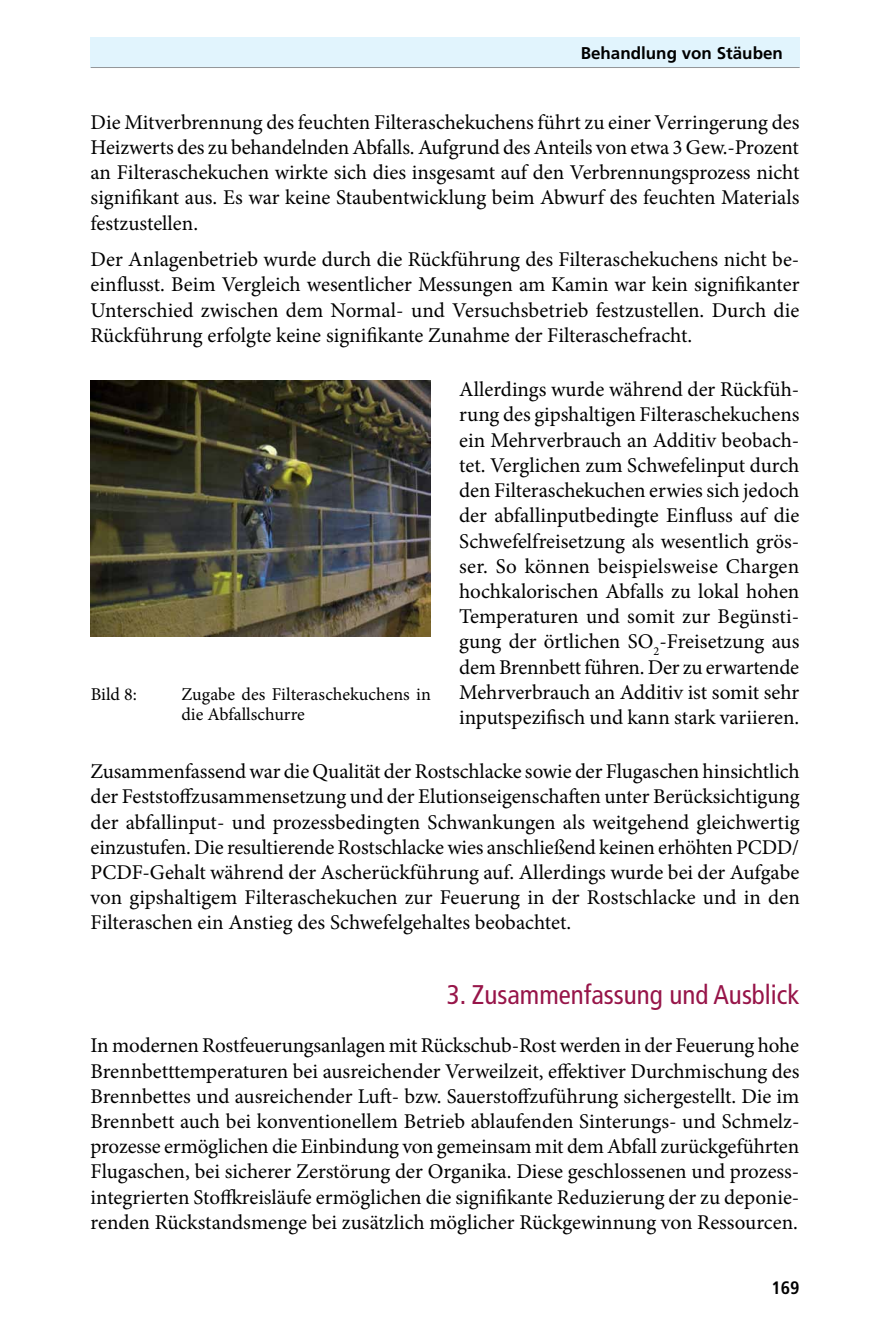
<style>
.page{position:relative;width:879px;height:1333px;background:#fff}
.page>*{position:absolute;margin:0;border:0;box-sizing:border-box;transform-origin:0 0}
.t1{font:condensed 27px "Frutiger";color:#971549}
.t2{font:21px/25.2px "Minion Pro";color:#000;text-align:justify}
.t3{font:18px/20px "Minion Pro";color:#000}
.t4{font:700 condensed 18px "Frutiger";color:#000}
.t5{font:700 17px "Frutiger";color:#000}
</style>
<div class="page">
<div style="left:90px;top:37px;width:709px;height:30px;background:#e1f4fd"></div>
<hr style="left:91px;top:67px;width:708px;height:1px;background:#939598">
<img style="left:91px;top:381px;width:340px;height:255px">
<p class="t5" style="left:581px;top:43px;width:204px">Behandlung von Stäuben</p>
<p class="t2" style="left:91px;top:109px;width:710px">Die Mitverbrennung des feuchten Filteraschekuchens führt zu einer Verringerung des Heizwerts des zu behandelnden Abfalls. Aufgrund des Anteils von etwa 3 Gew.-Prozent an Filteraschekuchen wirkte sich dies insgesamt auf den Verbrennungsprozess nicht signifikant aus. Es war keine Staubentwicklung beim Abwurf des feuchten Materials festzustellen.</p>
<p class="t2" style="left:91px;top:247px;width:710px">Der Anlagenbetrieb wurde durch die Rückführung des Filteraschekuchens nicht be&shy;einflusst. Beim Vergleich wesentlicher Messungen am Kamin war kein signifikanter Unterschied zwischen dem Normal- und Versuchsbetrieb festzustellen. Durch die Rückführung erfolgte keine signifikante Zunahme der Filteraschefracht.</p>
<p class="t2" style="left:459px;top:377px;width:342px">Allerdings wurde während der Rückfüh&shy;rung des gipshaltigen Filteraschekuchens ein Mehrverbrauch an Additiv beobach&shy;tet. Verglichen zum Schwefelinput durch den Filteraschekuchen erwies sich jedoch der abfallinputbedingte Einfluss auf die Schwefelfreisetzung als wesentlich grös&shy;ser. So können beispielsweise Chargen hochkalorischen Abfalls zu lokal hohen Temperaturen und somit zur Begünsti&shy;gung der örtlichen SO<sub>2</sub>-Freisetzung aus dem Brennbett führen. Der zu erwartende Mehrverbrauch an Additiv ist somit sehr inputspezifisch und kann stark variieren.</p>
<p class="t3" style="left:91px;top:684px;width:48px">Bild 8:</p>
<p class="t3" style="left:181px;top:684px;width:251px">Zugabe des Filteraschekuchens in die Abfallschurre</p>
<p class="t2" style="left:91px;top:759px;width:711px">Zusammenfassend war die Qualität der Rostschlacke sowie der Flugaschen hinsichtlich der Feststoffzusammensetzung und der Elutionseigenschaften unter Berücksichtigung der abfallinput- und prozessbedingten Schwankungen als weitgehend gleichwertig einzustufen. Die resultierende Rostschlacke wies anschließend keinen erhöhten PCDD/ PCDF-Gehalt während der Ascherückführung auf. Allerdings wurde bei der Aufgabe von gipshaltigem Filteraschekuchen zur Feuerung in der Rostschlacke und in den Filteraschen ein Anstieg des Schwefelgehaltes beobachtet.</p>
<p class="t1" style="left:447px;top:979px;width:354px">3. Zusammenfassung und Ausblick</p>
<p class="t2" style="left:91px;top:1033px;width:710px">In modernen Rostfeuerungsanlagen mit Rückschub-Rost werden in der Feuerung hohe Brennbetttemperaturen bei ausreichender Verweilzeit, effektiver Durchmischung des Brennbettes und ausreichender Luft- bzw. Sauerstoffzuführung sichergestellt. Die im Brennbett auch bei konventionellem Betrieb ablaufenden Sinterungs- und Schmelz&shy;prozesse ermöglichen die Einbindung von gemeinsam mit dem Abfall zurückgeführten Flugaschen, bei sicherer Zerstörung der Organika. Diese geschlossenen und prozess&shy;integrierten Stoffkreisläufe ermöglichen die signifikante Reduzierung der zu deponie&shy;renden Rückstandsmenge bei zusätzlich möglicher Rückgewinnung von Ressourcen.</p>
<p class="t4" style="left:771px;top:1276px;width:30px">169</p>
</div>
